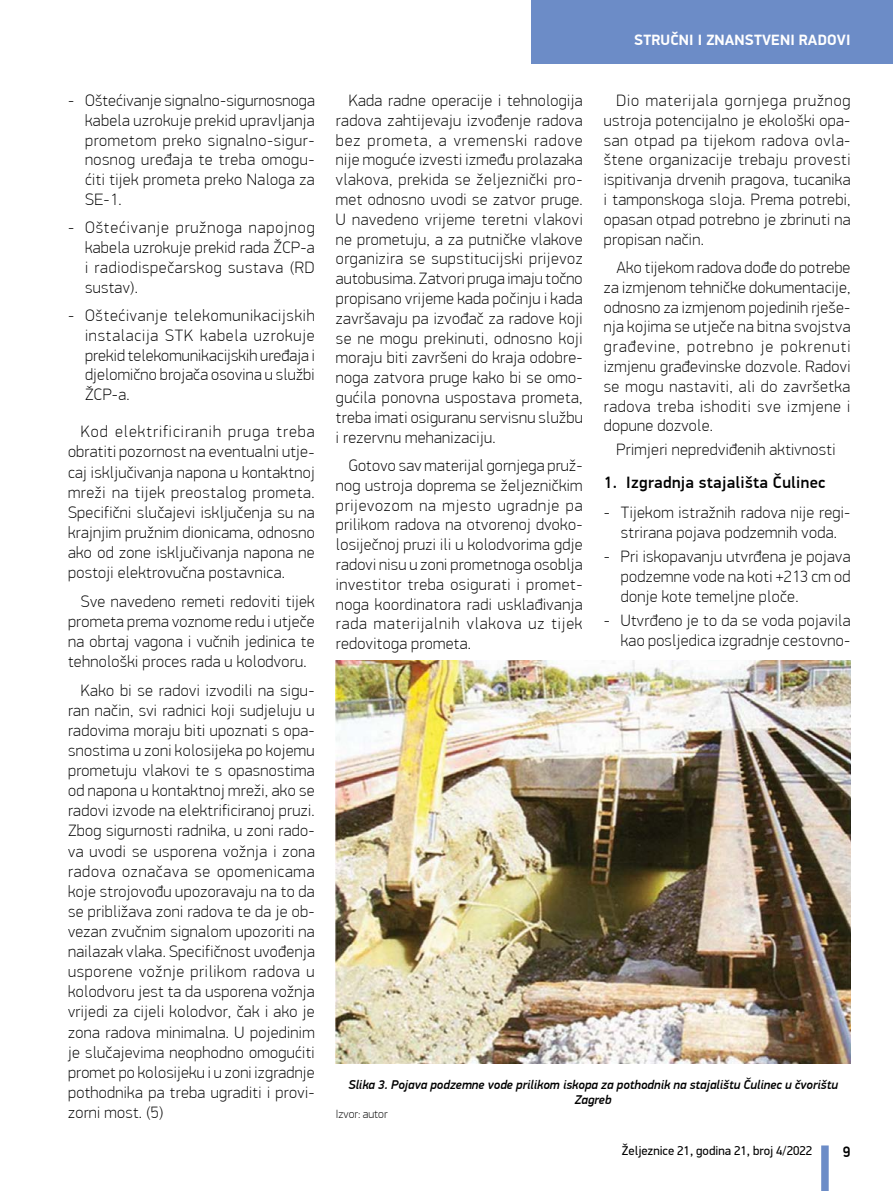
<style>
.page{position:relative;width:893px;height:1191px;background:#fff}
.page>*{position:absolute;margin:0;border:0;box-sizing:border-box;transform-origin:0 0}
.t1{font:100 16.5px/19.8px "PF Din Display Pro";letter-spacing:.02em;color:#000;text-align:justify}
.t2{font:500 16.5px "PF Din Display Pro";letter-spacing:.02em;color:#000}
.t3{font:700 15px "PF Din Display Pro";letter-spacing:.01em;color:#fff}
.t4{font:500 15px "PF Din Display Pro";color:#000}
.t5{font:italic 500 12.75px/15.3px "PF Din Display Pro";color:#000;text-align:center}
.t6{font:12.75px "PF Din Display Pro";color:#000}
.t7{font:100 12px "PF Din Display Pro";color:#000}
</style>
<div class="page">
<div style="left:821px;top:1145px;width:8px;height:46px;background:#6c8cc7"></div>
<img style="left:336px;top:660px;width:514px;height:403px">
<div style="left:531px;top:0;width:362px;height:64px;background:#6c8cc7"></div>
<p class="t1" style="left:85px;top:90px;width:231px;text-indent:-17px">- Oštećivanje signalno-sigurnosnoga kabela uzrokuje prekid upravljanja prometom preko signalno-sigur&shy;nosnog uređaja te treba omogu&shy;ćiti tijek prometa preko Naloga za SE-1.</p>
<p class="t1" style="left:85px;top:218px;width:231px;text-indent:-17px">- Oštećivanje pružnoga napojnog kabela uzrokuje prekid rada ŽCP-a i radiodispečarskog sustava (RD sustav).</p>
<p class="t1" style="left:85px;top:305px;width:231px;text-indent:-17px">- Oštećivanje telekomunikacijskih instalacija STK kabela uzrokuje prekid telekomunikacijskih uređaja i djelomično brojača osovina u službi ŽCP-a.</p>
<p class="t1" style="left:68px;top:422px;width:248px;text-indent:13px">Kod elektrificiranih pruga treba obratiti pozornost na eventualni utje&shy;caj isključivanja napona u kontaktnoj mreži na tijek preostalog prometa.<br>Specifični slučajevi isključenja su na krajnjim pružnim dionicama, odnosno ako od zone isključivanja napona ne postoji elektrovučna postavnica.</p>
<p class="t1" style="left:68px;top:591px;width:248px;text-indent:13px">Sve navedeno remeti redoviti tijek prometa prema voznome redu i utječe na obrtaj vagona i vučnih jedinica te tehnološki proces rada u kolodvoru.</p>
<p class="t1" style="left:68px;top:680px;width:248px;text-indent:13px">Kako bi se radovi izvodili na sigu&shy;ran način, svi radnici koji sudjeluju u radovima moraju biti upoznati s opa&shy;snostima u zoni kolosijeka po kojemu prometuju vlakovi te s opasnostima od napona u kontaktnoj mreži, ako se radovi izvode na elektrificiranoj pruzi.<br>Zbog sigurnosti radnika, u zoni rado&shy;va uvodi se usporena vožnja i zona radova označava se opomenicama koje strojovođu upozoravaju na to da se približava zoni radova te da je ob&shy;vezan zvučnim signalom upozoriti na nailazak vlaka. Specifičnost uvođenja usporene vožnje prilikom radova u kolodvoru jest ta da usporena vožnja vrijedi za cijeli kolodvor, čak i ako je zona radova minimalna. U pojedinim je slučajevima neophodno omogućiti promet po kolosijeku i u zoni izgradnje pothodnika pa treba ugraditi i provi&shy;zorni most. (5)</p>
<p class="t1" style="left:336px;top:90px;width:248px;text-indent:13px">Kada radne operacije i tehnologija radova zahtijevaju izvođenje radova bez prometa, a vremenski radove nije moguće izvesti između prolazaka vlakova, prekida se željeznički pro&shy;met odnosno uvodi se zatvor pruge.<br>U navedeno vrijeme teretni vlakovi ne prometuju, a za putničke vlakove organizira se supstitucijski prijevoz autobusima. Zatvori pruga imaju točno propisano vrijeme kada počinju i kada završavaju pa izvođač za radove koji se ne mogu prekinuti, odnosno koji moraju biti završeni do kraja odobre&shy;noga zatvora pruge kako bi se omo&shy;gućila ponovna uspostava prometa, treba imati osiguranu servisnu službu i rezervnu mehanizaciju.</p>
<p class="t1" style="left:336px;top:455px;width:248px;text-indent:13px">Gotovo sav materijal gornjega pruž&shy;nog ustroja doprema se željezničkim prijevozom na mjesto ugradnje pa prilikom radova na otvorenoj dvoko&shy;losiječnoj pruzi ili u kolodvorima gdje radovi nisu u zoni prometnoga osoblja investitor treba osigurati i promet&shy;noga koordinatora radi usklađivanja rada materijalnih vlakova uz tijek redovitoga prometa.</p>
<p class="t3" style="left:634px;top:31px;width:218px">STRUČNI I ZNANSTVENI RADOVI</p>
<p class="t1" style="left:604px;top:90px;width:248px;text-indent:13px">Dio materijala gornjega pružnog ustroja potencijalno je ekološki opa&shy;san otpad pa tijekom radova ovla&shy;štene organizacije trebaju provesti ispitivanja drvenih pragova, tucanika i tamponskoga sloja. Prema potrebi, opasan otpad potrebno je zbrinuti na propisan način.</p>
<p class="t1" style="left:604px;top:257px;width:248px;text-indent:13px">Ako tijekom radova dođe do potrebe za izmjenom tehničke dokumentacije, odnosno za izmjenom pojedinih rješe&shy;nja kojima se utječe na bitna svojstva građevine, potrebno je pokrenuti izmjenu građevinske dozvole. Radovi se mogu nastaviti, ali do završetka radova treba ishoditi sve izmjene i dopune dozvole.</p>
<p class="t1" style="left:617px;top:440px;width:220px">Primjeri nepredviđenih aktivnosti</p>
<p class="t2" style="left:604px;top:472px;width:223px">1. Izgradnja stajališta Čulinec</p>
<p class="t1" style="left:604px;top:503px;width:248px;text-align:center">- Tijekom istražnih radova nije regi&shy;strirana pojava podzemnih voda.</p>
<p class="t1" style="left:621px;top:547px;width:231px;text-indent:-17px">- Pri iskopavanju utvrđena je pojava podzemne vode na koti +213 cm od donje kote temeljne ploče.</p>
<p class="t1" style="left:604px;top:610px;width:248px;text-align:right">- Utvrđeno je to da se voda pojavila kao posljedica izgradnje cestovno-</p>
<p class="t5" style="left:348px;top:1076px;width:491px">Slika 3. Pojava podzemne vode prilikom iskopa za pothodnik na stajalištu Čulinec u čvorištu<br>Zagreb</p>
<p class="t7" style="left:336px;top:1107px;width:53px">Izvor: autor</p>
<p class="t6" style="left:622px;top:1143px;width:192px">Željeznice 21, godina 21, broj 4/2022</p>
<p class="t4" style="left:843px;top:1142px;width:9px">9</p>
</div>
